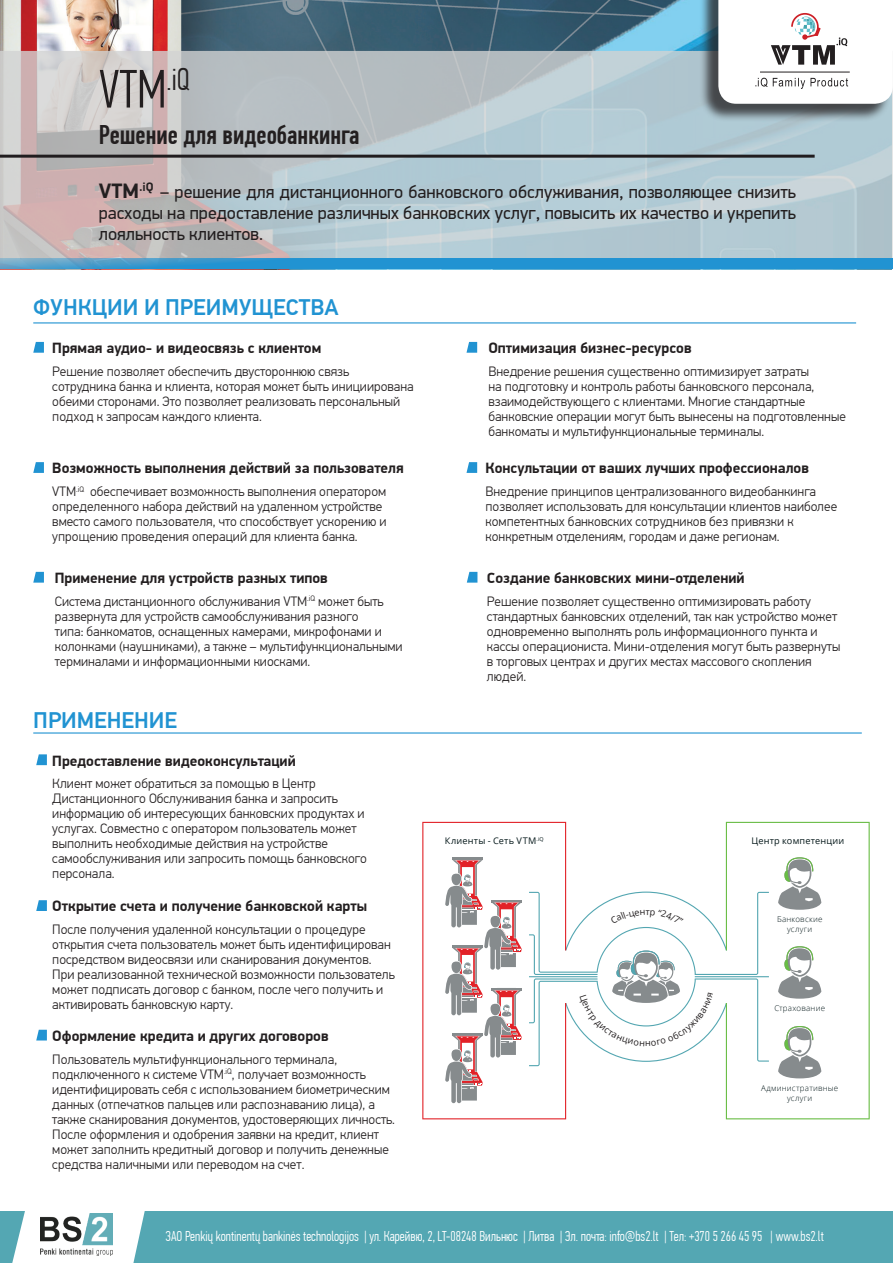
<style>
.page{position:relative;width:893px;height:1263px;background:#fff}
.page>*{position:absolute;margin:0;border:0;box-sizing:border-box;transform-origin:0 0}
.t1{font:300 54px "PF Din Text Comp Pro";color:#231f20}
.t2{font:500 27px "PF Din Text Comp Pro";color:#231f20}
.t3{font:500 22.5px "PF Din Text Pro";color:#2193d2}
.t4{font:18px/21px "PF Din Display Pro";color:#231f20;text-align:justify}
.t5{font:700 15px "PF Din Display Pro";color:#231f20}
.t6{font:300 14.25px "PF Din Text Comp Pro";color:#fff}
.t7{font:300 13.5px/15px "PF Din Text Pro";color:#231f20}
.t8{font:9.15px "Open Sans";letter-spacing:.02em;color:#06191b}
.t9{font:300 7.95px/10.4px "Open Sans";letter-spacing:.025em;color:#06191b;text-align:center}
.s1{font-weight:700;font-size:21px}
</style>
<div class="page">
<div style="left:0;top:1211px;width:893px;height:52px;background:#54a7b3"></div>
<svg style="left:12px;top:1211px;width:133px;height:52px"></svg>
<img style="left:41px;top:1214px;width:72px;height:41px">
<img style="left:0;top:0;width:700px;height:51px">
<svg style="left:0;top:51px;width:893px;height:208px"></svg>
<hr style="left:0;top:155px;width:815px;height:3px;background:#211d1f">
<svg style="left:33px;top:342px;width:11px;height:11px"></svg>
<svg style="left:33px;top:462px;width:11px;height:11px"></svg>
<svg style="left:466px;top:462px;width:11px;height:11px"></svg>
<svg style="left:466px;top:342px;width:11px;height:11px"></svg>
<svg style="left:33px;top:572px;width:11px;height:11px"></svg>
<svg style="left:36px;top:754px;width:11px;height:11px"></svg>
<svg style="left:36px;top:900px;width:11px;height:11px"></svg>
<hr style="left:33px;top:732px;width:829px;height:1px;background:#2193d2">
<hr style="left:33px;top:322px;width:823px;height:1px;background:#2193d2">
<svg style="left:467px;top:572px;width:10px;height:11px"></svg>
<svg style="left:0;top:259px;width:893px;height:10px;fill:#2193d2"></svg>
<svg style="left:36px;top:1030px;width:11px;height:10px"></svg>
<div style="left:700px;top:0;width:191px;height:123px;background:#231f20;opacity:.75"></div>
<svg style="left:718px;top:0;width:175px;height:104px"></svg>
<svg style="left:422px;top:822px;width:448px;height:297px"></svg>
<h1 class="t1" style="left:99px;top:58px;width:92px">VTM<sup>.iQ</sup></h1>
<h2 class="t2" style="left:99px;top:119px;width:262px">Решение для видеобанкинга</h2>
<h3 class="t4" style="left:99px;top:181px;width:699px"><span class="s1">VTM</span><sup>.iQ</sup> – решение для дистанционного банковского обслуживания, позволяющее снизить расходы на предоставление различных банковских услуг, повысить их качество и укрепить лояльность клиентов.</h3>
<h3 class="t3" style="left:33px;top:294px;width:307px">ФУНКЦИИ И ПРЕИМУЩЕСТВА</h3>
<p class="t5" style="left:52px;top:339px;width:270px">Прямая аудио- и видеосвязь с клиентом</p>
<p class="t7" style="left:52px;top:364px;width:363px">Решение позволяет обеспечить двустороннюю связь сотрудника банка и клиента, которая может быть инициирована обеими сторонами. Это позволяет реализовать персональный подход к запросам каждого клиента.</p>
<p class="t5" style="left:52px;top:459px;width:353px">Возможность выполнения действий за пользователя</p>
<p class="t7" style="left:52px;top:484px;width:336px">VTM<sup>.iQ</sup> обеспечивает возможность выполнения оператором определенного набора действий на удаленном устройстве вместо самого пользователя, что способствует ускорению и упрощению проведения операций для клиента банка.</p>
<p class="t5" style="left:55px;top:569px;width:275px">Применение для устройств разных типов</p>
<p class="t7" style="left:55px;top:594px;width:349px">Система дистанционного обслуживания VTM<sup>.iQ</sup> может быть развернута для устройств самообслуживания разного<br>типа: банкоматов, оснащенных камерами, микрофонами и колонками (наушниками), а также – мультифункциональными терминалами и информационными киосками.</p>
<h3 class="t3" style="left:33px;top:706px;width:145px">ПРИМЕНЕНИЕ</h3>
<p class="t5" style="left:52px;top:751px;width:245px">Предоставление видеоконсультаций</p>
<p class="t7" style="left:52px;top:776px;width:316px">Клиент может обратиться за помощью в Центр Дистанционного Обслуживания банка и запросить информацию об интересующих банковских продуктах и услугах. Совместно с оператором пользователь может выполнить необходимые действия на устройстве самообслуживания или запросить помощь банковского персонала.</p>
<p class="t5" style="left:52px;top:897px;width:316px">Открытие счета и получение банковской карты</p>
<p class="t7" style="left:52px;top:922px;width:344px">После получения удаленной консультации о процедуре открытия счета пользователь может быть идентифицирован посредством видеосвязи или сканирования документов.<br>При реализованной технической возможности пользователь может подписать договор с банком, после чего получить и активировать банковскую карту.</p>
<p class="t5" style="left:52px;top:1027px;width:278px">Оформление кредита и других договоров</p>
<p class="t7" style="left:52px;top:1052px;width:344px">Пользователь мультифункционального терминала, подключенного к системе VTM<sup>.iQ</sup>, получает возможность идентифицировать себя с использованием биометрическим данных (отпечатков пальцев или распознаванию лица), а также сканирования документов, удостоверяющих личность.<br>После оформления и одобрения заявки на кредит, клиент может заполнить кредитный договор и получить денежные средства наличными или переводом на счет.</p>
<p class="t5" style="left:488px;top:339px;width:205px">Оптимизация бизнес-ресурсов</p>
<p class="t7" style="left:488px;top:364px;width:359px">Внедрение решения существенно оптимизирует затраты<br>на подготовку и контроль работы банковского персонала, взаимодействующего с клиентами. Многие стандартные банковские операции могут быть вынесены на подготовленные банкоматы и мультифункциональные терминалы.</p>
<p class="t5" style="left:486px;top:459px;width:325px">Консультации от ваших лучших профессионалов</p>
<p class="t7" style="left:486px;top:484px;width:353px">Внедрение принципов централизованного видеобанкинга позволяет использовать для консультации клиентов наиболее компетентных банковских сотрудников без привязки к конкретным отделениям, городам и даже регионам.</p>
<p class="t5" style="left:487px;top:569px;width:259px">Создание банковских мини-отделений</p>
<p class="t7" style="left:487px;top:594px;width:355px">Решение позволяет существенно оптимизировать работу стандартных банковских отделений, так как устройство может одновременно выполнять роль информационного пункта и кассы операциониста. Мини-отделения могут быть развернуты в торговых центрах и других местах массового скопления людей.</p>
<p class="t8" style="left:445px;top:834px;width:100px">Клиенты - Сеть VTM<sup>.iQ</sup></p>
<p class="t8" style="left:751px;top:834px;width:94px">Центр компетенции</p>
<p class="t9" style="left:777px;top:914px;width:47px">Банковские услуги</p>
<p class="t9" style="left:774px;top:1002px;width:52px">Страхование</p>
<p class="t9" style="left:761px;top:1082px;width:79px">Административные услуги</p>
<p class="t6" style="left:166px;top:1228px;width:660px">ЗАО Penkių kontinentų bankinės technologijos | ул. Карейвю, 2, LT-08248 Вильнюс | Литва | Эл. почта: info@bs2.lt | Тел: +370 5 266 45 95 | www.bs2.lt</p>
</div>
